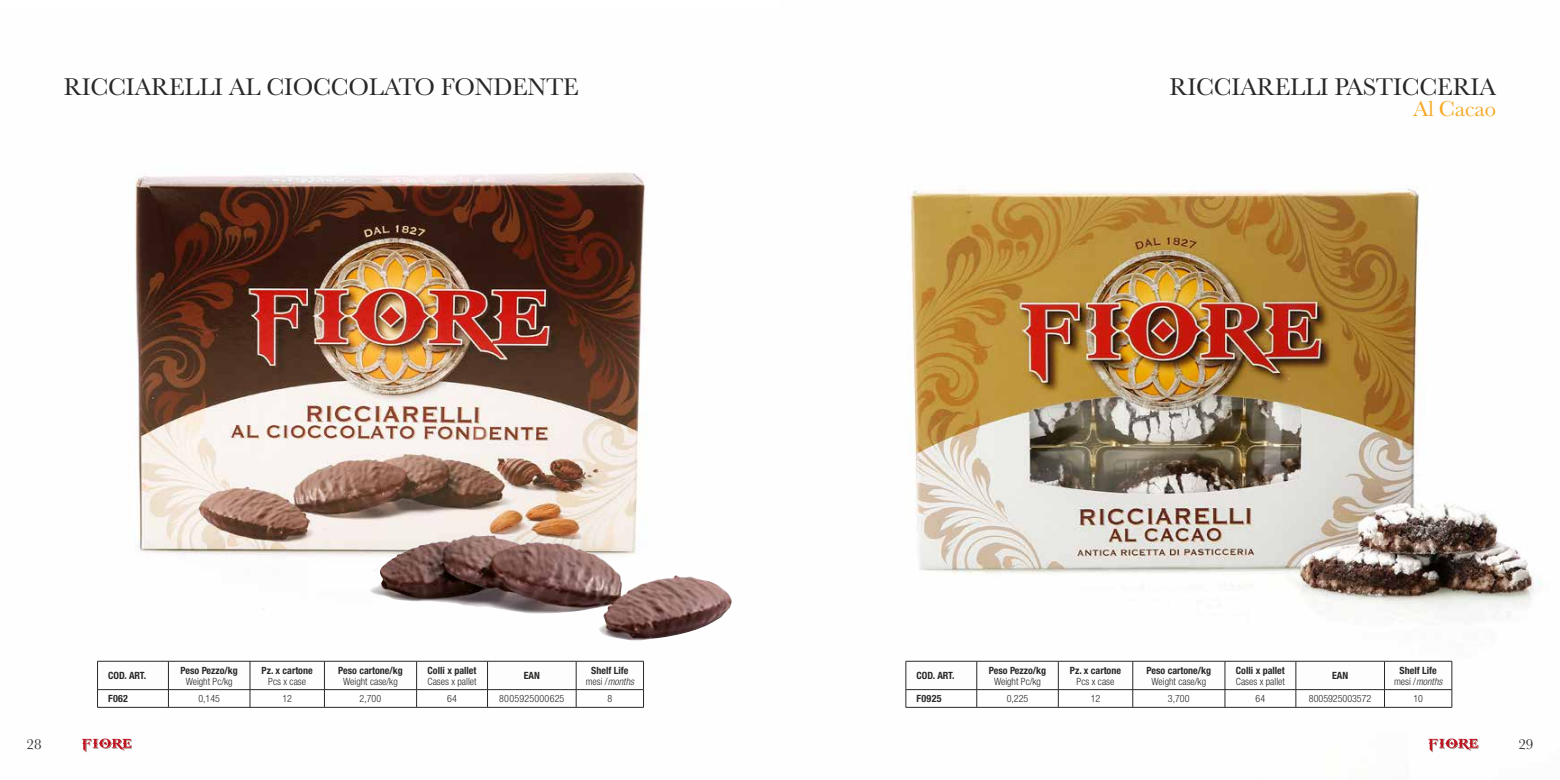
<style>
.page{position:relative;width:1560px;height:780px;background:#fff}
.page>*{position:absolute;margin:0;border:0;box-sizing:border-box;transform-origin:0 0}
.t1{font:25px "Baskerville";letter-spacing:-.01em;color:#282827}
.t2{font:22.5px "Baskerville";letter-spacing:-.01em;color:#f7a823}
.t3{font:15px "Baskerville";color:#282827}
.t4{font:700 condensed 10px/11.2px "Helvetica Neue";color:#282827;text-align:center}
.t5{font:300 condensed 10px "Helvetica Neue";color:#282827}
.t6{font:300 condensed 10px "Helvetica Neue";letter-spacing:.025em;color:#282827}
.s1{font-weight:300}
.s2{font-weight:300;font-style:italic}
</style>
<div class="page">
<img style="left:86px;top:172px;width:559px;height:581px">
<svg style="left:97px;top:661px;width:547px;height:46px"></svg>
<hr style="left:97px;top:707px;width:71px;height:1px;background:#282827">
<hr style="left:168px;top:707px;width:82px;height:1px;background:#282827">
<hr style="left:250px;top:707px;width:74px;height:1px;background:#282827">
<hr style="left:324px;top:707px;width:92px;height:1px;background:#282827">
<hr style="left:416px;top:707px;width:71px;height:1px;background:#282827">
<hr style="left:487px;top:707px;width:89px;height:1px;background:#282827">
<hr style="left:576px;top:707px;width:67px;height:1px;background:#282827">
<img style="left:370px;top:534px;width:362px;height:107px">
<img style="left:906px;top:187px;width:636px;height:566px">
<svg style="left:905px;top:661px;width:547px;height:46px"></svg>
<hr style="left:905px;top:707px;width:71px;height:1px;background:#282827">
<hr style="left:976px;top:707px;width:82px;height:1px;background:#282827">
<hr style="left:1058px;top:707px;width:74px;height:1px;background:#282827">
<hr style="left:1132px;top:707px;width:92px;height:1px;background:#282827">
<hr style="left:1224px;top:707px;width:71px;height:1px;background:#282827">
<hr style="left:1295px;top:707px;width:89px;height:1px;background:#282827">
<hr style="left:1384px;top:707px;width:67px;height:1px;background:#282827">
<svg style="left:81px;top:738px;width:51px;height:14px"></svg>
<svg style="left:1427px;top:738px;width:51px;height:14px"></svg>
<h1 class="t1" style="left:64px;top:71px;width:516px">RICCIARELLI AL CIOCCOLATO FONDENTE</h1>
<h1 class="t1" style="left:1169px;top:71px;width:328px">RICCIARELLI PASTICCERIA</h1>
<h2 class="t2" style="left:1412px;top:95px;width:84px">Al Cacao</h2>
<p class="t4" style="left:108px;top:670px;width:40px">COD. ART.</p>
<p class="t4" style="left:180px;top:664px;width:59px">Peso Pezzo/kg</p>
<p class="t5" style="left:186px;top:675px;width:48px">Weight Pc/kg</p>
<p class="t4" style="left:262px;top:664px;width:53px">Pz. x cartone</p>
<p class="t5" style="left:268px;top:675px;width:39px">Pcs x case</p>
<p class="t4" style="left:338px;top:664px;width:66px">Peso cartone/kg</p>
<p class="t5" style="left:343px;top:675px;width:56px">Weight case/kg</p>
<p class="t4" style="left:427px;top:664px;width:50px">Colli x pallet</p>
<p class="t5" style="left:427px;top:675px;width:51px">Cases x pallet</p>
<p class="t4" style="left:523px;top:670px;width:18px">EAN</p>
<p class="t4" style="left:585px;top:664px;width:50px">Shelf Life <span class="s1">mesi /</span><span class="s2">months</span></p>
<p class="t4" style="left:916px;top:670px;width:40px">COD. ART.</p>
<p class="t4" style="left:988px;top:664px;width:59px">Peso Pezzo/kg</p>
<p class="t5" style="left:993px;top:675px;width:48px">Weight Pc/kg</p>
<p class="t4" style="left:1069px;top:664px;width:53px">Pz. x cartone</p>
<p class="t5" style="left:1076px;top:675px;width:39px">Pcs x case</p>
<p class="t4" style="left:1146px;top:664px;width:66px">Peso cartone/kg</p>
<p class="t5" style="left:1151px;top:675px;width:56px">Weight case/kg</p>
<p class="t4" style="left:1235px;top:664px;width:50px">Colli x pallet</p>
<p class="t5" style="left:1235px;top:675px;width:51px">Cases x pallet</p>
<p class="t4" style="left:1331px;top:670px;width:18px">EAN</p>
<p class="t4" style="left:1393px;top:664px;width:50px">Shelf Life <span class="s1">mesi /</span><span class="s2">months</span></p>
<p class="t4" style="left:108px;top:693px;width:21px">F062</p>
<p class="t5" style="left:198px;top:693px;width:23px">0,145</p>
<p class="t5" style="left:282px;top:693px;width:11px">12</p>
<p class="t5" style="left:359px;top:693px;width:23px">2,700</p>
<p class="t5" style="left:447px;top:693px;width:11px">64</p>
<p class="t6" style="left:499px;top:693px;width:67px">8005925000625</p>
<p class="t5" style="left:607px;top:693px;width:6px">8</p>
<p class="t4" style="left:916px;top:693px;width:27px">F0925</p>
<p class="t5" style="left:1006px;top:693px;width:23px">0,225</p>
<p class="t5" style="left:1090px;top:693px;width:11px">12</p>
<p class="t5" style="left:1167px;top:693px;width:23px">3,700</p>
<p class="t5" style="left:1255px;top:693px;width:11px">64</p>
<p class="t5" style="left:1308px;top:693px;width:64px">8005925003572</p>
<p class="t5" style="left:1413px;top:693px;width:11px">10</p>
<h3 class="t3" style="left:27px;top:734px;width:17px">28</h3>
<h3 class="t3" style="left:1517px;top:734px;width:16px">29</h3>
</div>
